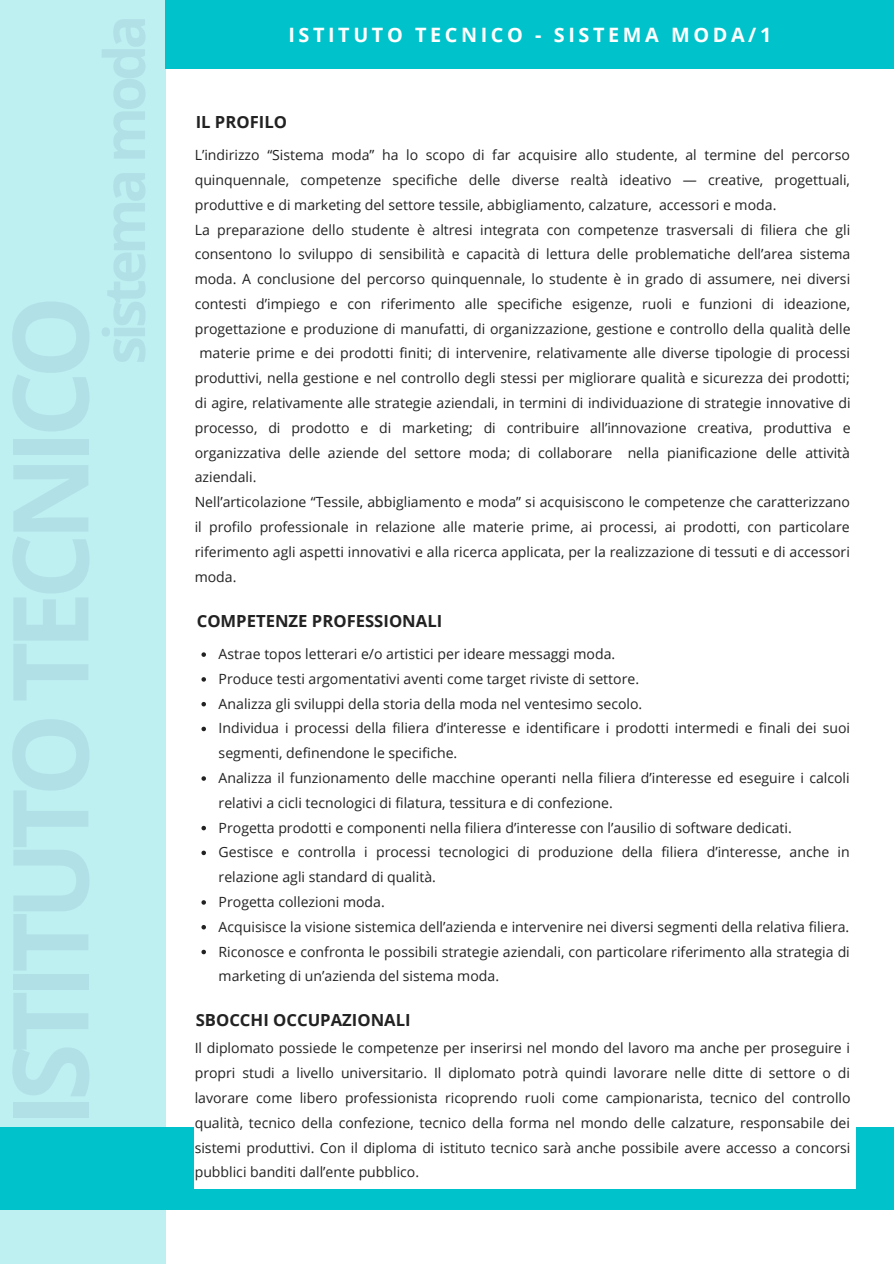
<style>
.page{position:relative;width:894px;height:1264px;background:#fff}
.page>*{position:absolute;margin:0;border:0;box-sizing:border-box;transform-origin:0 0}
.t1{font:700 19.8px "Open Sans";letter-spacing:.18em;color:#fff}
.t2{font:700 16.65px "Open Sans";color:#222}
.t3{font:14.1px/24.8px "Open Sans";color:#222}
</style>
<div class="page">
<div style="left:0;top:1127px;width:893px;height:82px;background:#00c2cb"></div>
<div style="left:165px;top:0;width:728px;height:69px;background:#00c2cb"></div>
<div style="left:0;top:0;width:166px;height:1263px;background:#beeff1"></div>
<div style="left:195px;top:780px;width:660px;height:408px;background:#fff"></div>
<svg style="left:201px;top:652px;width:5px;height:5px"></svg>
<svg style="left:201px;top:677px;width:5px;height:4px"></svg>
<svg style="left:201px;top:702px;width:5px;height:4px"></svg>
<svg style="left:201px;top:726px;width:5px;height:5px"></svg>
<svg style="left:201px;top:776px;width:5px;height:4px"></svg>
<svg style="left:201px;top:825px;width:5px;height:5px"></svg>
<svg style="left:201px;top:850px;width:5px;height:5px"></svg>
<svg style="left:201px;top:900px;width:5px;height:4px"></svg>
<svg style="left:201px;top:925px;width:5px;height:4px"></svg>
<svg style="left:201px;top:949px;width:5px;height:5px"></svg>
<p class="t1" style="left:288px;top:21px;width:484px">ISTITUTO TECNICO - SISTEMA MODA/1</p>
<p class="t2" style="left:196px;top:110px;width:93px">IL PROFILO</p>
<p class="t3" style="left:195px;top:142px;width:656px;text-align:justify">L’indirizzo “Sistema moda” ha lo scopo di far acquisire allo studente, al termine del percorso quinquennale, competenze specifiche delle diverse realtà ideativo — creative, progettuali, produttive e di marketing del settore tessile, abbigliamento, calzature, accessori e moda.</p>
<p class="t3" style="left:195px;top:217px;width:656px">La preparazione dello studente è altresi integrata con competenze trasversali di filiera che gli</p>
<p class="t3" style="left:195px;top:241px;width:657px">consentono lo sviluppo di sensibilità e capacità di lettura delle problematiche dell’area sistema</p>
<p class="t3" style="left:195px;top:266px;width:656px">moda. A conclusione del percorso quinquennale, lo studente è in grado di assumere, nei diversi</p>
<p class="t3" style="left:195px;top:291px;width:656px">contesti d’impiego e con riferimento alle specifiche esigenze, ruoli e funzioni di ideazione,</p>
<p class="t3" style="left:195px;top:316px;width:657px">progettazione e produzione di manufatti, di organizzazione, gestione e controllo della qualità delle</p>
<p class="t3" style="left:199px;top:340px;width:651px">materie prime e dei prodotti finiti; di intervenire, relativamente alle diverse tipologie di processi</p>
<p class="t3" style="left:195px;top:365px;width:656px">produttivi, nella gestione e nel controllo degli stessi per migliorare qualità e sicurezza dei prodotti;</p>
<p class="t3" style="left:195px;top:390px;width:657px">di agire, relativamente alle strategie aziendali, in termini di individuazione di strategie innovative di</p>
<p class="t3" style="left:195px;top:415px;width:657px">processo, di prodotto e di marketing; di contribuire all’innovazione creativa, produttiva e</p>
<p class="t3" style="left:195px;top:440px;width:656px">organizzativa delle aziende del settore moda; di collaborare nella pianificazione delle attività</p>
<p class="t3" style="left:195px;top:464px;width:63px">aziendali.</p>
<p class="t3" style="left:195px;top:489px;width:656px;text-align:justify">Nell’articolazione “Tessile, abbigliamento e moda” si acquisiscono le competenze che caratterizzano il profilo professionale in relazione alle materie prime, ai processi, ai prodotti, con particolare riferimento agli aspetti innovativi e alla ricerca applicata, per la realizzazione di tessuti e di accessori moda.</p>
<p class="t2" style="left:197px;top:608px;width:247px">COMPETENZE PROFESSIONALI</p>
<p class="t3" style="left:218px;top:641px;width:398px">Astrae topos letterari e/o artistici per ideare messaggi moda.</p>
<p class="t3" style="left:218px;top:666px;width:422px">Produce testi argomentativi aventi come target riviste di settore.</p>
<p class="t3" style="left:218px;top:690px;width:425px">Analizza gli sviluppi della storia della moda nel ventesimo secolo.</p>
<p class="t3" style="left:218px;top:715px;width:632px">Individua i processi della filiera d’interesse e identificare i prodotti intermedi e finali dei suoi segmenti, definendone le specifiche.</p>
<p class="t3" style="left:218px;top:765px;width:632px">Analizza il funzionamento delle macchine operanti nella filiera d’interesse ed eseguire i calcoli relativi a cicli tecnologici di filatura, tessitura e di confezione.</p>
<p class="t3" style="left:218px;top:814px;width:574px">Progetta prodotti e componenti nella filiera d’interesse con l’ausilio di software dedicati.</p>
<p class="t3" style="left:218px;top:839px;width:632px">Gestisce e controlla i processi tecnologici di produzione della filiera d’interesse, anche in relazione agli standard di qualità.</p>
<p class="t3" style="left:218px;top:889px;width:168px">Progetta collezioni moda.</p>
<p class="t3" style="left:218px;top:913px;width:632px">Acquisisce la visione sistemica dell’azienda e intervenire nei diversi segmenti della relativa filiera.</p>
<p class="t3" style="left:218px;top:938px;width:632px">Riconosce e confronta le possibili strategie aziendali, con particolare riferimento alla strategia di marketing di un’azienda del sistema moda.</p>
<p class="t2" style="left:196px;top:1008px;width:216px">SBOCCHI OCCUPAZIONALI</p>
<p class="t3" style="left:195px;top:1035px;width:657px;text-align:justify">Il diplomato possiede le competenze per inserirsi nel mondo del lavoro ma anche per proseguire i propri studi a livello universitario. Il diplomato potrà quindi lavorare nelle ditte di settore o di lavorare come libero professionista ricoprendo ruoli come campionarista, tecnico del controllo qualità, tecnico della confezione, tecnico della forma nel mondo delle calzature, responsabile dei sistemi produttivi. Con il diploma di istituto tecnico sarà anche possibile avere accesso a concorsi pubblici banditi dall’ente pubblico.</p>
</div>
